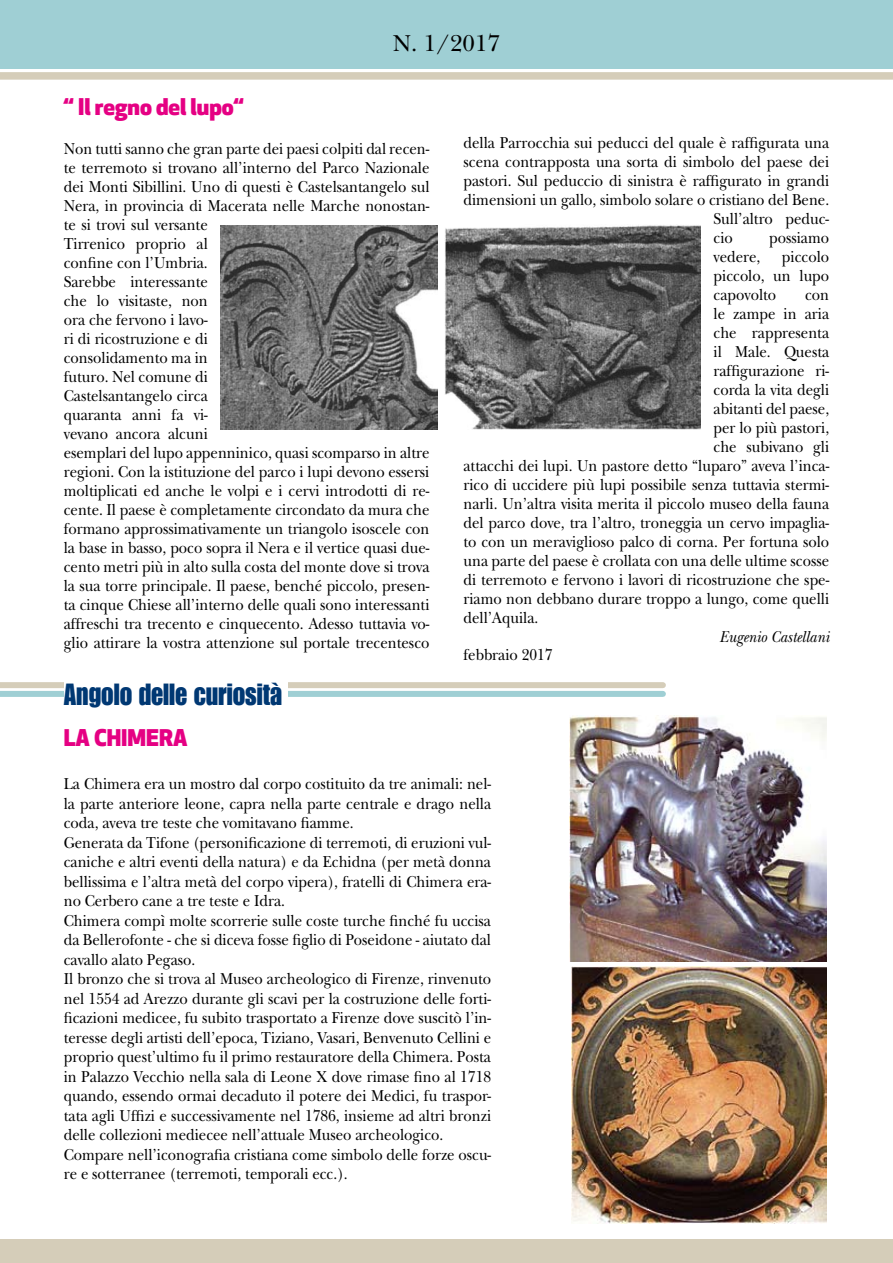
<style>
.page{position:relative;width:893px;height:1263px;background:#fff}
.page>*{position:absolute;margin:0;border:0;box-sizing:border-box;transform-origin:0 0}
.t1{font:30px "Impact";color:#003873;scale:.9 1}
.t2{font:24px "New Baskerville";color:#000}
.t3{font:800 22.5px "Apex New";color:#e50083}
.t4{font:16.5px/18.9px "New Baskerville";color:#000;scale:.9 1}
.t5{font:italic 16.5px "New Baskerville";color:#000;scale:.9 1}
</style>
<div class="page">
<div style="left:0;top:0;width:893px;height:68px;background:#9fcfd4"></div>
<div style="left:0;top:72px;width:893px;height:8px;background:#d5cdb9"></div>
<div style="left:0;top:1240px;width:893px;height:23px;background:#d5cdb9"></div>
<div style="left:0;top:682px;width:663px;height:6px;background:#d5cdb9"></div>
<div style="left:0;top:691px;width:663px;height:6px;background:#9fcfd4"></div>
<img style="left:221px;top:226px;width:217px;height:203px">
<img style="left:445px;top:225px;width:256px;height:204px">
<div style="left:64px;top:681px;width:223px;height:36px;background:#fff"></div>
<img style="left:572px;top:966px;width:254px;height:257px">
<img style="left:569px;top:716px;width:257px;height:246px">
<h3 class="t3" style="left:64px;top:91px;width:182px">“ Il regno del lupo“</h3>
<h2 class="t2" style="left:393px;top:29px;width:109px">N. 1/2017</h2>
<p class="t4" style="left:64px;top:140px;width:408px">Non tutti sanno che gran parte dei paesi colpiti dal recen&shy;te terremoto si trovano all’interno del Parco Nazionale dei Monti Sibillini. Uno di questi è Castelsantangelo sul Nera, in provincia di Macerata nelle Marche nonostan&shy;te si trovi sul versante<br>Tirrenico proprio al<br>confine con l’Umbria.<br>Sarebbe interessante<br>che lo visitaste, non<br>ora che fervono i lavo-<br>ri di ricostruzione e di<br>consolidamento ma in<br>futuro. Nel comune di<br>Castelsantangelo circa<br>quaranta anni fa vi-<br>vevano ancora alcuni<br>esemplari del lupo appenninico, quasi scomparso in altre regioni. Con la istituzione del parco i lupi devono essersi moltiplicati ed anche le volpi e i cervi introdotti di re&shy;cente. Il paese è completamente circondato da mura che formano approssimativamente un triangolo isoscele con la base in basso, poco sopra il Nera e il vertice quasi due&shy;cento metri più in alto sulla costa del monte dove si trova la sua torre principale. Il paese, benché piccolo, presen&shy;ta cinque Chiese all’interno delle quali sono interessanti affreschi tra trecento e cinquecento. Adesso tuttavia vo&shy;glio attirare la vostra attenzione sul portale trecentesco</p>
<p class="t4" style="left:463px;top:133px;width:408px">della Parrocchia sui peducci del quale è raffigurata una</p>
<p class="t4" style="left:463px;top:152px;width:408px">scena contrapposta una sorta di simbolo del paese dei</p>
<p class="t4" style="left:463px;top:171px;width:408px">pastori. Sul peduccio di sinistra è raffigurato in grandi</p>
<p class="t4" style="left:463px;top:190px;width:408px">dimensioni un gallo, simbolo solare o cristiano del Bene.</p>
<p class="t4" style="left:713px;top:209px;width:130px">Sull’altro peduc-</p>
<p class="t4" style="left:713px;top:228px;width:23px">cio</p>
<p class="t4" style="left:769px;top:228px;width:68px">possiamo</p>
<p class="t4" style="left:713px;top:247px;width:54px">vedere,</p>
<p class="t4" style="left:713px;top:247px;width:130px;text-align:justify;text-indent:68px">piccolo piccolo, un lupo capovolto</p>
<p class="t4" style="left:805px;top:285px;width:28px">con</p>
<p class="t4" style="left:713px;top:304px;width:130px">le zampe in aria</p>
<p class="t4" style="left:713px;top:323px;width:130px">che rappresenta</p>
<p class="t4" style="left:713px;top:342px;width:130px">il Male. Questa</p>
<p class="t4" style="left:713px;top:361px;width:130px">raffigurazione ri-</p>
<p class="t4" style="left:713px;top:380px;width:130px">corda la vita degli</p>
<p class="t4" style="left:713px;top:399px;width:130px">abitanti del paese,</p>
<p class="t4" style="left:713px;top:418px;width:130px">per lo più pastori,</p>
<p class="t4" style="left:713px;top:437px;width:130px">che subivano gli</p>
<p class="t4" style="left:463px;top:456px;width:408px">attacchi dei lupi. Un pastore detto “luparo” aveva l’inca-</p>
<p class="t4" style="left:463px;top:475px;width:408px">rico di uccidere più lupi possibile senza tuttavia stermi-</p>
<p class="t4" style="left:463px;top:494px;width:408px">narli. Un’altra visita merita il piccolo museo della fauna</p>
<p class="t4" style="left:463px;top:513px;width:408px">del parco dove, tra l’altro, troneggia un cervo impaglia-</p>
<p class="t4" style="left:463px;top:532px;width:408px">to con un meraviglioso palco di corna. Per fortuna solo</p>
<p class="t4" style="left:463px;top:551px;width:408px">una parte del paese è crollata con una delle ultime scosse</p>
<p class="t4" style="left:463px;top:570px;width:408px">di terremoto e fervono i lavori di ricostruzione che spe-</p>
<p class="t4" style="left:463px;top:589px;width:408px">riamo non debbano durare troppo a lungo, come quelli</p>
<p class="t4" style="left:463px;top:608px;width:85px">dell’Aquila.</p>
<p class="t5" style="left:720px;top:626px;width:123px">Eugenio Castellani</p>
<p class="t4" style="left:463px;top:646px;width:101px">febbraio 2017</p>
<h1 class="t1" style="left:64px;top:676px;width:244px">Angolo delle curiosità</h1>
<h3 class="t3" style="left:64px;top:722px;width:125px">LA CHIMERA</h3>
<p class="t4" style="left:64px;top:774px;width:476px;line-height:19.5px">La Chimera era un mostro dal corpo costituito da tre animali: nel&shy;la parte anteriore leone, capra nella parte centrale e drago nella coda, aveva tre teste che vomitavano fiamme.<br>Generata da Tifone (personificazione di terremoti, di eruzioni vul&shy;caniche e altri eventi della natura) e da Echidna (per metà donna bellissima e l’altra metà del corpo vipera), fratelli di Chimera era&shy;no Cerbero cane a tre teste e Idra.<br>Chimera compì molte scorrerie sulle coste turche finché fu uccisa da Bellerofonte - che si diceva fosse figlio di Poseidone - aiutato dal cavallo alato Pegaso.<br>Il bronzo che si trova al Museo archeologico di Firenze, rinvenuto nel 1554 ad Arezzo durante gli scavi per la costruzione delle forti&shy;ficazioni medicee, fu subito trasportato a Firenze dove suscitò l’in&shy;teresse degli artisti dell’epoca, Tiziano, Vasari, Benvenuto Cellini e proprio quest’ultimo fu il primo restauratore della Chimera. Posta in Palazzo Vecchio nella sala di Leone X dove rimase fino al 1718 quando, essendo ormai decaduto il potere dei Medici, fu traspor&shy;tata agli Uffizi e successivamente nel 1786, insieme ad altri bronzi delle collezioni mediecee nell’attuale Museo archeologico.<br>Compare nell’iconografia cristiana come simbolo delle forze oscu&shy;re e sotterranee (terremoti, temporali ecc.).</p>
</div>
